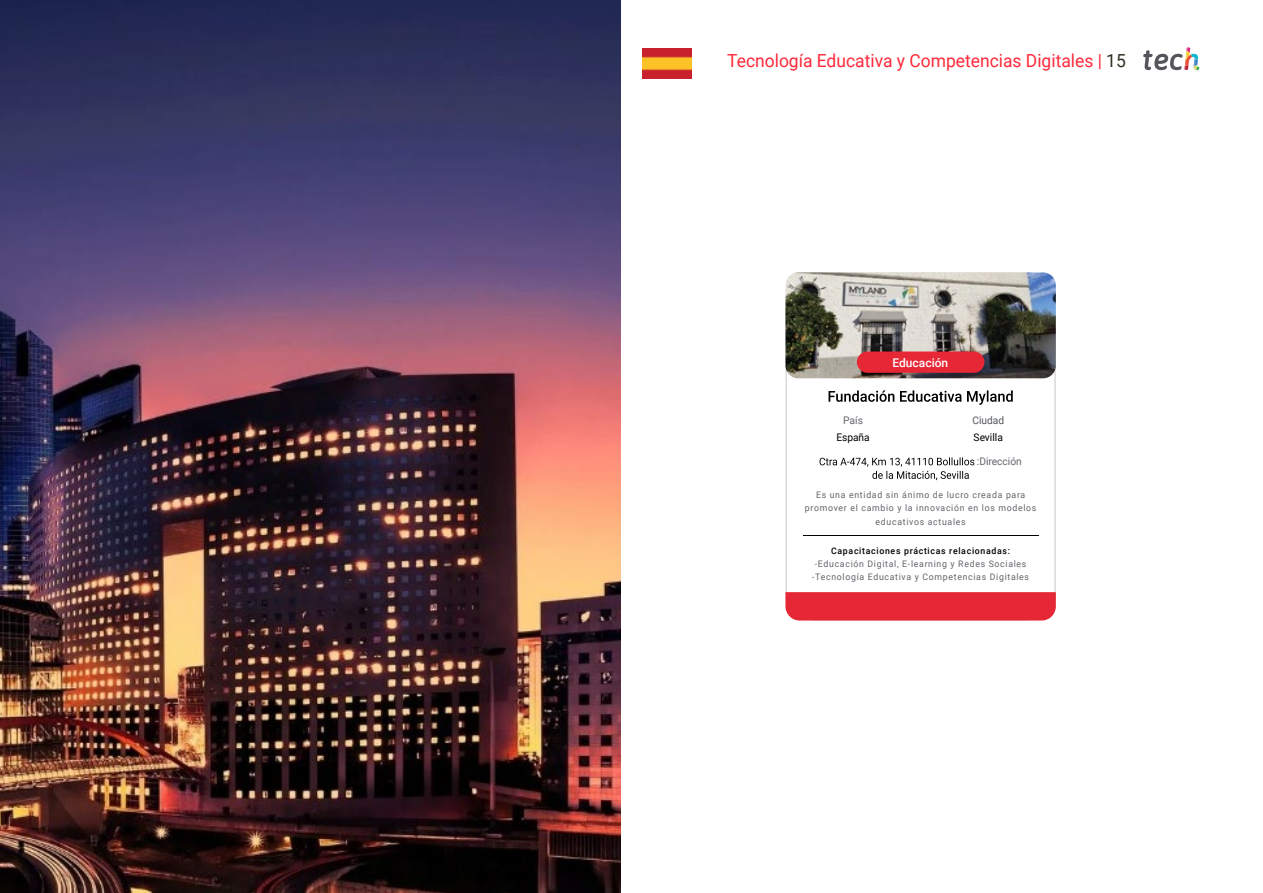
<style>
.page{position:relative;width:1263px;height:893px;background:#fff}
.page>*{position:absolute;margin:0;border:0;box-sizing:border-box;transform-origin:0 0}
.t1{font:18px "Roboto";color:#ff293a}
.t2{font:500 12px "Roboto";color:#fff}
.t3{font:10.5px "Roboto";color:#61646a}
.t4{font:10.5px "Roboto";color:#000}
.t5{font:10.5px "Roboto";color:#52555b}
.t6{font:9px/13.5px "Roboto";letter-spacing:.08em;color:#61646a;text-align:center}
.t7{font:500 9px "Roboto";letter-spacing:.08em;color:#000}
.s1{color:#312e20}
</style>
<div class="page">
<svg style="left:1143px;top:47px;width:56px;height:24px"></svg>
<img style="left:0;top:0;width:621px;height:893px">
<img style="left:642px;top:49px;width:49px;height:30px">
<svg style="left:785px;top:378px;width:271px;height:214px"></svg>
<img style="left:785px;top:272px;width:271px;height:106px">
<div style="left:857px;top:351px;width:127px;height:22px;background:#e62735;border-radius:11px"></div>
<svg style="left:785px;top:592px;width:271px;height:29px;background:#e62d3b"></svg>
<hr style="left:803px;top:535px;width:235px;height:1px;background:#000">
<svg style="left:828px;top:390px;width:185px;height:15px"></svg>
<svg style="left:819px;top:457px;width:155px;height:23px"></svg>
<h1 class="t1" style="left:727px;top:48px;width:400px">Tecnología Educativa y Competencias Digitales | <span class="s1">15</span></h1>
<h2 class="t2" style="left:892px;top:354px;width:57px">Educación</h2>
<p class="t5" style="left:972px;top:413px;width:33px">Ciudad</p>
<p class="t4" style="left:974px;top:430px;width:31px">Sevilla</p>
<p class="t3" style="left:977px;top:454px;width:46px">:Dirección</p>
<p class="t6" style="left:805px;top:487px;width:233px">Es una entidad sin ánimo de lucro creada para promover el cambio y la innovación en los modelos educativos actuales</p>
<p class="t7" style="left:831px;top:544px;width:180px">Capacitaciones prácticas relacionadas:</p>
<p class="t6" style="left:812px;top:557px;width:218px;text-align:left">-Educación Digital, E-learning y Redes Sociales -Tecnología Educativa y Competencias Digitales</p>
<p class="t3" style="left:843px;top:413px;width:21px">País</p>
<p class="t4" style="left:836px;top:430px;width:35px">España</p>
</div>
